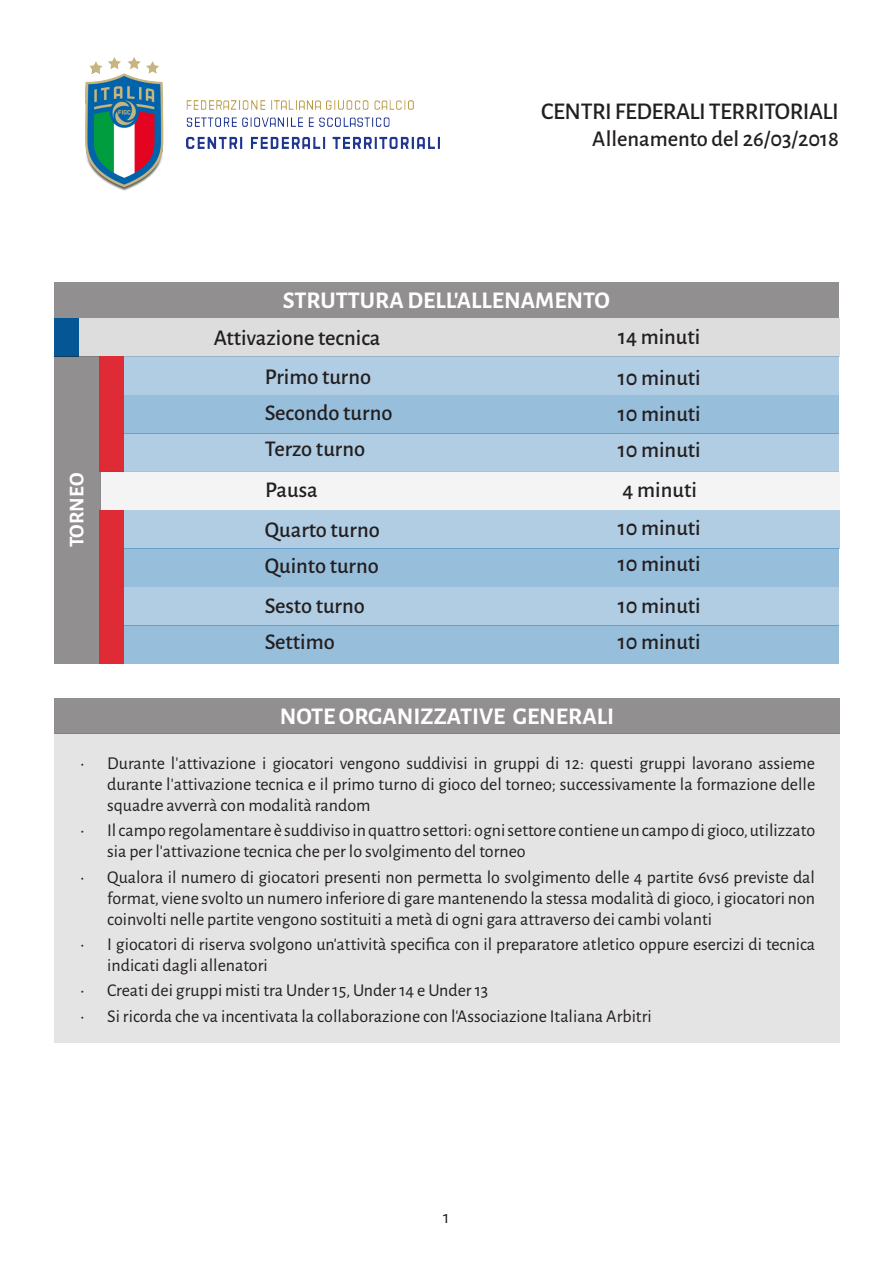
<style>
.page{position:relative;width:893px;height:1263px;background:#fff}
.page>*{position:absolute;margin:0;border:0;box-sizing:border-box;transform-origin:0 0}
.t1{font:700 24px "Alegreya Sans";color:#fff}
.t2{font:500 24px "Alegreya Sans";letter-spacing:-.02em;color:#231f20}
.t3{font:500 22.5px "Alegreya Sans";color:#231f20}
.t4{font:700 21px "Alegreya Sans";color:#fff}
.t5{font:18px/21px "Alegreya Sans";color:#231f20;text-align:justify}
</style>
<div class="page">
<img style="left:186px;top:101px;width:253px;height:48px">
<img style="left:85px;top:57px;width:79px;height:134px">
<div style="left:100px;top:510px;width:739px;height:38px;background:#b0cde4"></div>
<div style="left:100px;top:625px;width:739px;height:39px;background:#97bedb"></div>
<div style="left:100px;top:587px;width:739px;height:38px;background:#b0cde4"></div>
<div style="left:54px;top:283px;width:785px;height:35px;background:#918f8f"></div>
<div style="left:100px;top:395px;width:739px;height:38px;background:#97bedb"></div>
<div style="left:100px;top:548px;width:739px;height:39px;background:#97bedb"></div>
<div style="left:100px;top:356px;width:739px;height:39px;background:#b0cde4"></div>
<div style="left:100px;top:433px;width:739px;height:39px;background:#b0cde4"></div>
<div style="left:54px;top:356px;width:46px;height:308px;background:#918f8f"></div>
<div style="left:54px;top:318px;width:785px;height:38px;background:#dedddd"></div>
<div style="left:100px;top:356px;width:24px;height:116px;background:#e02831"></div>
<div style="left:100px;top:510px;width:24px;height:154px;background:#e02831"></div>
<div style="left:54px;top:734px;width:785px;height:309px;background:#e5e4e4"></div>
<div style="left:54px;top:698px;width:785px;height:36px;background:#918f8f"></div>
<div style="left:100px;top:472px;width:739px;height:38px;background:#f4f4f4"></div>
<p class="t2" style="left:541px;top:95px;width:299px">CENTRI FEDERALI TERRITORIALI</p>
<p class="t3" style="left:592px;top:123px;width:248px">Allenamento del 26/03/2018</p>
<p class="t4" style="left:61px;top:547px;width:76px;rotate:-90deg">TORNEO</p>
<p class="t1" style="left:283px;top:283px;width:329px">STRUTTURA DELL’ALLENAMENTO</p>
<p class="t3" style="left:214px;top:322px;width:168px">Attivazione tecnica</p>
<p class="t3" style="left:618px;top:321px;width:84px">14 minuti</p>
<p class="t3" style="left:265px;top:361px;width:108px">Primo turno</p>
<p class="t3" style="left:265px;top:397px;width:129px">Secondo turno</p>
<p class="t3" style="left:265px;top:433px;width:102px">Terzo turno</p>
<p class="t3" style="left:618px;top:362px;width:84px">10 minuti</p>
<p class="t3" style="left:618px;top:398px;width:84px">10 minuti</p>
<p class="t3" style="left:618px;top:434px;width:84px">10 minuti</p>
<p class="t3" style="left:265px;top:474px;width:54px">Pausa</p>
<p class="t3" style="left:623px;top:474px;width:76px">4 minuti</p>
<p class="t3" style="left:265px;top:514px;width:117px">Quarto turno</p>
<p class="t3" style="left:265px;top:550px;width:116px">Quinto turno</p>
<p class="t3" style="left:265px;top:590px;width:102px">Sesto turno</p>
<p class="t3" style="left:265px;top:626px;width:72px">Settimo</p>
<p class="t3" style="left:618px;top:512px;width:84px">10 minuti</p>
<p class="t3" style="left:618px;top:548px;width:84px">10 minuti</p>
<p class="t3" style="left:618px;top:590px;width:84px">10 minuti</p>
<p class="t3" style="left:618px;top:626px;width:84px">10 minuti</p>
<p class="t1" style="left:280px;top:699px;width:336px">NOTE ORGANIZZATIVE GENERALI</p>
<p class="t5" style="left:107px;top:752px;width:709px;text-indent:-27px">• Durante l’attivazione i giocatori vengono suddivisi in gruppi di 12: questi gruppi lavorano assieme durante l’attivazione tecnica e il primo turno di gioco del torneo; successivamente la formazione delle squadre avverrà con modalità random</p>
<p class="t5" style="left:107px;top:819px;width:709px;text-indent:-27px">• Il campo regolamentare è suddiviso in quattro settori: ogni settore contiene un campo di gioco, utilizzato sia per l’attivazione tecnica che per lo svolgimento del torneo</p>
<p class="t5" style="left:107px;top:865px;width:709px;text-indent:-27px">• Qualora il numero di giocatori presenti non permetta lo svolgimento delle 4 partite 6vs6 previste dal format, viene svolto un numero inferiore di gare mantenendo la stessa modalità di gioco, i giocatori non coinvolti nelle partite vengono sostituiti a metà di ogni gara attraverso dei cambi volanti</p>
<p class="t5" style="left:107px;top:933px;width:709px;text-indent:-27px">• I giocatori di riserva svolgono un’attività specifica con il preparatore atletico oppure esercizi di tecnica indicati dagli allenatori</p>
<p class="t5" style="left:80px;top:979px;width:410px">• Creati dei gruppi misti tra Under 15, Under 14 e Under 13</p>
<p class="t5" style="left:80px;top:1004px;width:573px">• Si ricorda che va incentivata la collaborazione con l’Associazione Italiana Arbitri</p>
<p class="t5" style="left:443px;top:1206px;width:8px">1</p>
</div>
